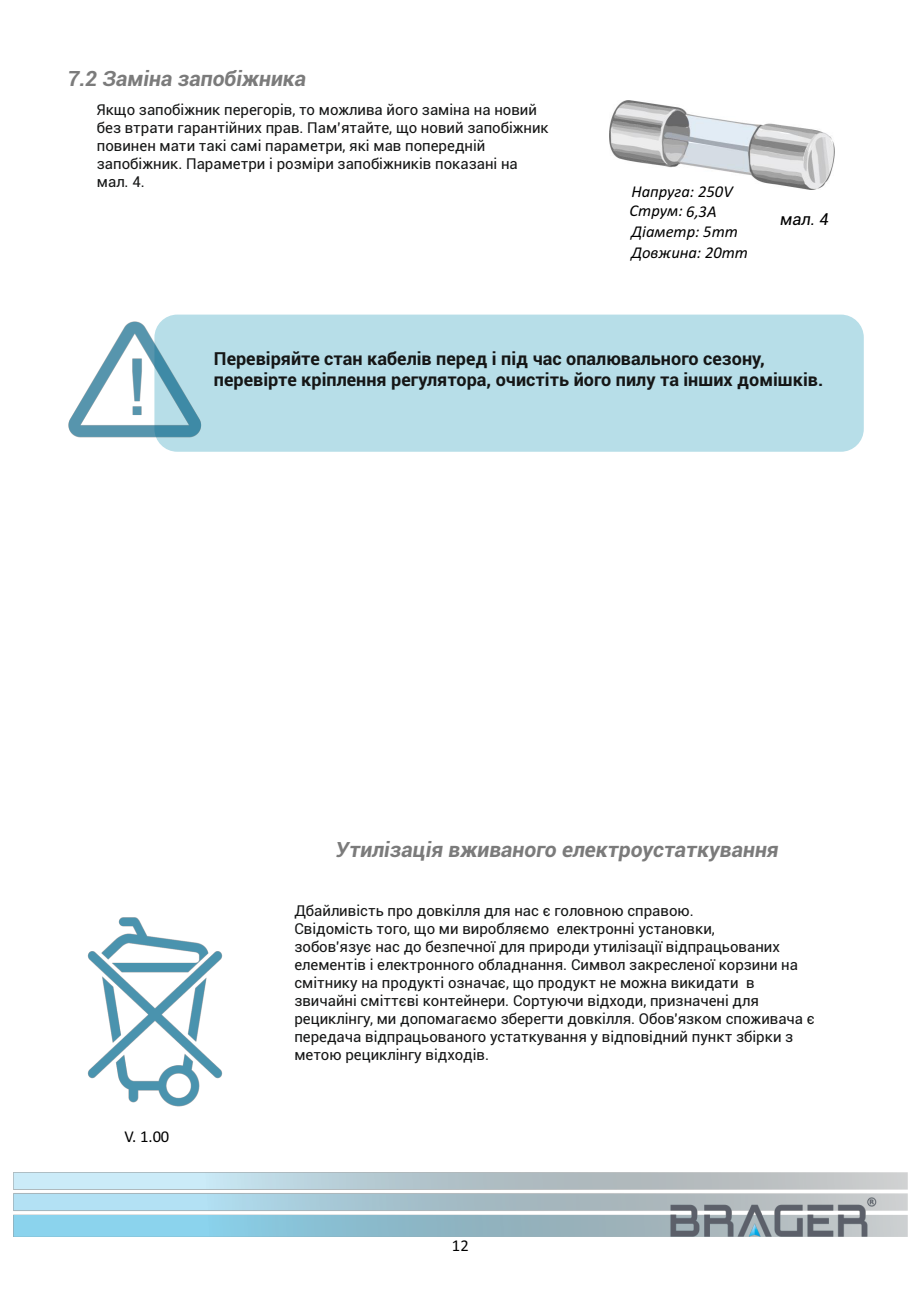
<style>
.page{position:relative;width:920px;height:1289px;background:#fff}
.page>*{position:absolute;margin:0;border:0;box-sizing:border-box;transform-origin:0 0}
.t1{font:italic 700 21px "Roboto";color:#7b7b7b}
.t2{font:700 18px/21.6px "Roboto";color:#151616}
.t3{font:italic 16.5px/18.8px "Calibri";color:#000}
.t4{font:16.5px "Calibri";color:#000}
.t5{font:italic 16.5px "Roboto";color:#000}
.t6{font:15px/18px "Roboto";color:#151616}
</style>
<div class="page">
<img style="left:14px;top:1172px;width:893px;height:64px">
<div style="left:154px;top:314px;width:709px;height:138px;background:#b7dee8;border-radius:23px"></div>
<img style="left:609px;top:101px;width:225px;height:88px">
<img style="left:87px;top:917px;width:136px;height:190px">
<img style="left:68px;top:314px;width:135px;height:138px">
<h1 class="t1" style="left:68px;top:70px;width:240px">7.2 Заміна запобіжника</h1>
<p class="t6" style="left:97px;top:102px;width:453px">Якщо запобіжник перегорів, то можлива його заміна на новий без втрати гарантійних прав. Пам’ятайте, що новий запобіжник повинен мати такі самі параметри, які мав попередній запобіжник. Параметри і розміри запобіжників показані на мал. 4.</p>
<p class="t3" style="left:629px;top:183px;width:105px">Напруга: 250V<br>Струм: 6,3A</p>
<p class="t3" style="left:631px;top:223px;width:118px;line-height:20.5px">Діаметр: 5mm<br>Довжина: 20mm</p>
<p class="t5" style="left:780px;top:213px;width:50px">мал. 4</p>
<p class="t2" style="left:214px;top:349px;width:610px">Перевіряйте стан кабелів перед і під час опалювального сезону, перевірте кріплення регулятора, очистіть його пилу та інших домішків.</p>
<h1 class="t1" style="left:336px;top:841px;width:444px">Утилізація вживаного електроустаткування</h1>
<p class="t4" style="left:124px;top:1130px;width:46px">V. 1.00</p>
<p class="t6" style="left:294px;top:903px;width:522px">Дбайливість про довкілля для нас є головною справою.<br>Свідомість того, що ми виробляємо електронні установки,<br>зобов'язує нас до безпечної для природи утилізації відпрацьованих елементів і електронного обладнання. Символ закресленої корзини на смітнику на продукті означає, що продукт не можна викидати в звичайні сміттєві контейнери. Сортуючи відходи, призначені для рециклінгу, ми допомагаємо зберегти довкілля. Обов'язком споживача є передача відпрацьованого устаткування у відповідний пункт збірки з метою рециклінгу відходів.</p>
<p class="t4" style="left:452px;top:1238px;width:18px">12</p>
</div>
